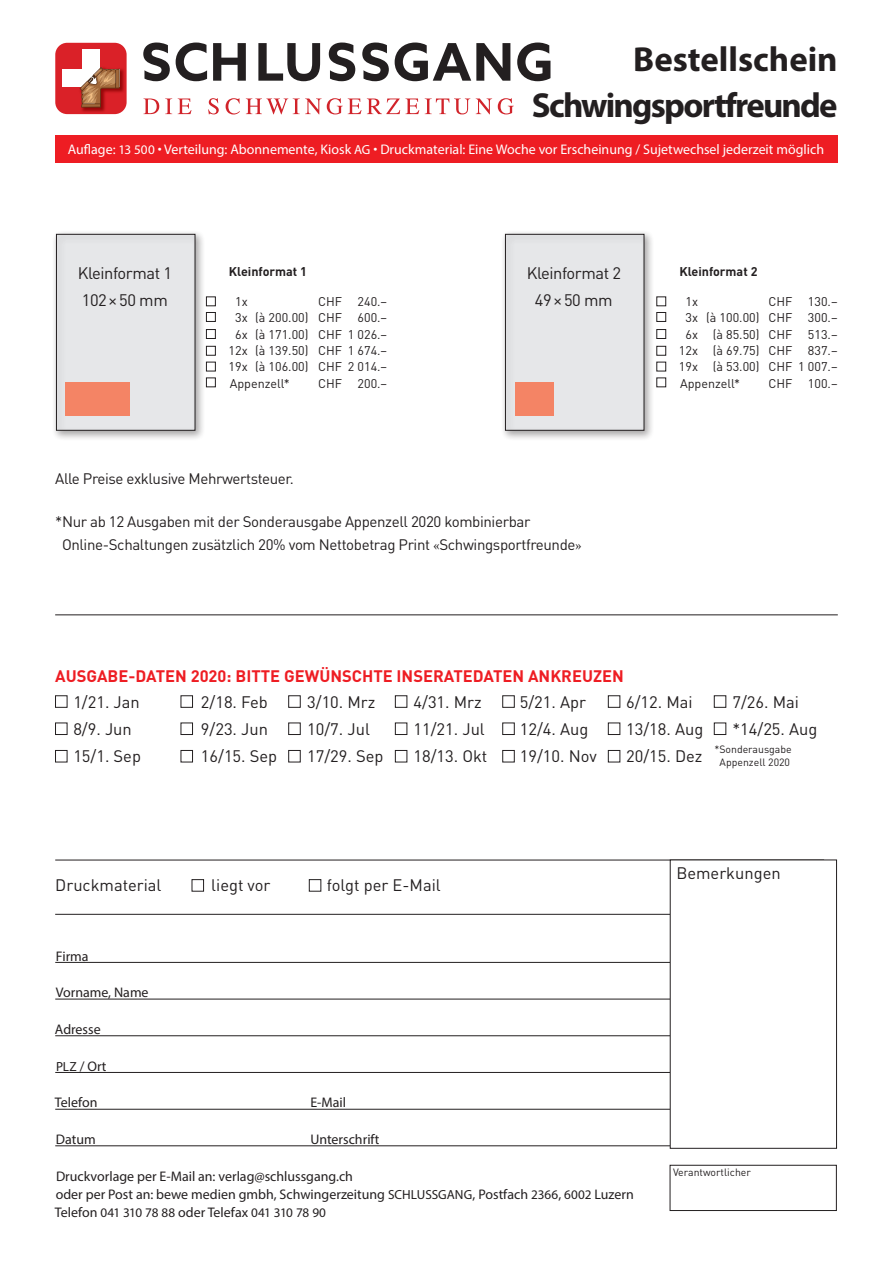
<style>
.page{position:relative;width:893px;height:1263px;background:#fff}
.page>*{position:absolute;margin:0;border:0;box-sizing:border-box;transform-origin:0 0}
.t1{font:700 34.8px/45.9px "Myriad Pro";letter-spacing:-.05em;color:#231f20;text-align:right}
.t2{font:16.5px "DIN";color:#231f20}
.t3{font:700 16.5px "DIN";color:#ee1d23}
.t4{font:16.5px/27px "DIN";letter-spacing:-.025em;color:#231f20;text-align:center}
.t5{font:15px/22.5px "DIN";letter-spacing:-.025em;color:#231f20}
.t6{font:13.95px/18.3px "Myriad Pro";color:#231f20}
.t7{font:13.95px "Myriad Pro";color:#fff}
.t8{font:13.2px "Myriad Pro";letter-spacing:-.03em;color:#231f20}
.t9{font:12.6px "DIN";color:#231f20}
.t10{font:700 12.6px "DIN";color:#231f20}
.t11{font:10.5px/13.5px "DIN";color:#231f20;text-align:center}
.s1{font-size:13.2px}
.s2{font-family:"Myriad"}
.s3{font-family:"Minion Pro"}
.s4{font-size:13.95px}
</style>
<div class="page">
<hr style="left:55px;top:860px;width:769px;height:1px;background:#231f20">
<hr style="left:55px;top:914px;width:765px;height:1px;background:#231f20">
<img style="left:55px;top:43px;width:104px;height:71px">
<div style="left:82px;top:50px;width:17px;height:57px;background:#fff"></div>
<div style="left:62px;top:70px;width:57px;height:17px;background:#fff"></div>
<svg style="left:80px;top:67px;width:40px;height:41px;background:#bb6e57"></svg>
<svg style="left:143px;top:98px;width:371px;height:16px"></svg>
<svg style="left:143px;top:43px;width:407px;height:38px"></svg>
<div style="left:55px;top:135px;width:783px;height:28px;background:#ee1d23"></div>
<hr style="left:55px;top:962px;width:781px;height:1px;background:#231f20">
<hr style="left:55px;top:999px;width:781px;height:1px;background:#231f20">
<hr style="left:55px;top:1035px;width:781px;height:1px;background:#231f20">
<hr style="left:55px;top:1072px;width:781px;height:1px;background:#231f20">
<hr style="left:55px;top:1109px;width:765px;height:1px;background:#231f20">
<hr style="left:55px;top:1145px;width:618px;height:1px;background:#231f20">
<div style="left:670px;top:860px;width:166px;height:288px;background:#fff"></div>
<div style="left:670px;top:860px;width:167px;height:288px;border:1px solid #231f20"></div>
<div style="left:670px;top:1165px;width:167px;height:46px;border:1px solid #231f20"></div>
<hr style="left:55px;top:614px;width:783px;height:1px;background:#231f20">
<div style="left:192px;top:879px;width:12px;height:12px;border:1px solid #231f20"></div>
<div style="left:309px;top:879px;width:12px;height:12px;border:1px solid #231f20"></div>
<div style="left:52px;top:230px;width:153px;height:211px;background:#231f20;opacity:.4"></div>
<div style="left:56px;top:234px;width:139px;height:197px;border:1px solid #231f20"></div>
<div style="left:501px;top:230px;width:153px;height:211px;background:#231f20;opacity:.4"></div>
<div style="left:505px;top:234px;width:139px;height:197px;border:1px solid #231f20"></div>
<div style="left:206px;top:297px;width:10px;height:9px;border:1px solid #231f20"></div>
<div style="left:657px;top:297px;width:9px;height:9px;border:1px solid #231f20"></div>
<div style="left:206px;top:312px;width:10px;height:10px;border:1px solid #231f20"></div>
<div style="left:657px;top:312px;width:9px;height:10px;border:1px solid #231f20"></div>
<div style="left:206px;top:329px;width:10px;height:10px;border:1px solid #231f20"></div>
<div style="left:657px;top:329px;width:9px;height:10px;border:1px solid #231f20"></div>
<div style="left:206px;top:346px;width:10px;height:9px;border:1px solid #231f20"></div>
<div style="left:657px;top:346px;width:9px;height:9px;border:1px solid #231f20"></div>
<div style="left:206px;top:362px;width:10px;height:9px;border:1px solid #231f20"></div>
<div style="left:657px;top:362px;width:9px;height:9px;border:1px solid #231f20"></div>
<div style="left:65px;top:383px;width:65px;height:33px;background:#f48465"></div>
<div style="left:206px;top:378px;width:10px;height:9px;border:1px solid #231f20"></div>
<div style="left:657px;top:378px;width:9px;height:9px;border:1px solid #231f20"></div>
<div style="left:55px;top:695px;width:12px;height:12px;border:1px solid #231f20"></div>
<div style="left:181px;top:695px;width:12px;height:12px;border:1px solid #231f20"></div>
<div style="left:181px;top:723px;width:12px;height:12px;border:1px solid #231f20"></div>
<div style="left:181px;top:750px;width:12px;height:12px;border:1px solid #231f20"></div>
<div style="left:55px;top:723px;width:12px;height:12px;border:1px solid #231f20"></div>
<div style="left:55px;top:750px;width:12px;height:12px;border:1px solid #231f20"></div>
<div style="left:288px;top:695px;width:12px;height:12px;border:1px solid #231f20"></div>
<div style="left:395px;top:695px;width:12px;height:12px;border:1px solid #231f20"></div>
<div style="left:395px;top:723px;width:12px;height:12px;border:1px solid #231f20"></div>
<div style="left:288px;top:723px;width:12px;height:12px;border:1px solid #231f20"></div>
<div style="left:288px;top:750px;width:12px;height:12px;border:1px solid #231f20"></div>
<div style="left:395px;top:750px;width:12px;height:12px;border:1px solid #231f20"></div>
<div style="left:502px;top:695px;width:12px;height:12px;border:1px solid #231f20"></div>
<div style="left:502px;top:723px;width:12px;height:12px;border:1px solid #231f20"></div>
<div style="left:502px;top:750px;width:12px;height:12px;border:1px solid #231f20"></div>
<div style="left:608px;top:750px;width:12px;height:12px;border:1px solid #231f20"></div>
<div style="left:608px;top:723px;width:12px;height:12px;border:1px solid #231f20"></div>
<div style="left:608px;top:695px;width:12px;height:12px;border:1px solid #231f20"></div>
<div style="left:714px;top:695px;width:12px;height:12px;border:1px solid #231f20"></div>
<div style="left:714px;top:723px;width:12px;height:12px;border:1px solid #231f20"></div>
<h1 class="t1" style="left:532px;top:35px;width:307px">Bestellschein<br>Schwingsportfreunde</h1>
<p class="t7" style="left:68px;top:140px;width:758px">Auflage: <span class="s1">13 500</span> <span class="s2">•</span> Verteilung: Abonnemente, Kiosk <span class="s1">AG</span> <span class="s2">•</span> Druckmaterial: Eine Woche vor Erscheinung / Sujetwechsel jederzeit möglich</p>
<p class="t4" style="left:78px;top:259px;width:96px">Kleinformat 1</p>
<p class="t10" style="left:229px;top:263px;width:80px">KLEINFORMAT 1</p>
<p class="t10" style="left:679px;top:263px;width:80px">KLEINFORMAT 2</p>
<p class="t2" style="left:82px;top:290px;width:88px">102×50 mm</p>
<p class="t4" style="left:527px;top:259px;width:96px">Kleinformat 2<br>49×50 mm</p>
<p class="t9" style="left:685px;top:293px;width:14px">1x</p>
<p class="t9" style="left:768px;top:293px;width:70px">CHF 130.–</p>
<p class="t9" style="left:685px;top:310px;width:154px">3x (à 100.00) CHF 300.–</p>
<p class="t9" style="left:685px;top:326px;width:154px">6x (à 85.50) CHF 513.–</p>
<p class="t9" style="left:679px;top:342px;width:160px">12x (à 69.75) CHF 837.–</p>
<p class="t9" style="left:679px;top:359px;width:160px">19x (à 53.00) CHF 1 007.–</p>
<p class="t9" style="left:680px;top:375px;width:62px">Appenzell*</p>
<p class="t9" style="left:768px;top:375px;width:70px">CHF 100.–</p>
<p class="t9" style="left:235px;top:293px;width:14px">1x</p>
<p class="t9" style="left:318px;top:293px;width:70px">CHF 240.–</p>
<p class="t9" style="left:235px;top:310px;width:154px">3x (à 200.00) CHF 600.–</p>
<p class="t9" style="left:235px;top:326px;width:154px">6x (à 171.00) CHF 1 026.–</p>
<p class="t9" style="left:229px;top:342px;width:160px">12x (à 139.50) CHF 1 674.–</p>
<p class="t9" style="left:229px;top:359px;width:160px">19x (à 106.00) CHF 2 014.–</p>
<p class="t9" style="left:230px;top:375px;width:62px">Appenzell*</p>
<p class="t9" style="left:318px;top:375px;width:70px">CHF 200.–</p>
<p class="t5" style="left:55px;top:467px;width:240px">Alle Preise exklusive Mehrwertsteuer.</p>
<p class="t5" style="left:62px;top:510px;width:521px;text-indent:-7px">*Nur ab 12 Ausgaben mit der Sonderausgabe Appenzell 2020 kombinierbar<br>Online-Schaltungen zusätzlich 20% vom Nettobetrag Print <span class="s3">«</span>Schwingsportfreunde<span class="s3">»</span></p>
<p class="t3" style="left:55px;top:666px;width:570px">AUSGABE-DATEN 2020: BITTE GEWÜNSCHTE INSERATEDATEN ANKREUZEN</p>
<p class="t2" style="left:73px;top:691px;width:68px">1/21. Jan</p>
<p class="t2" style="left:201px;top:691px;width:68px">2/18. Feb</p>
<p class="t2" style="left:307px;top:691px;width:70px">3/10. Mrz</p>
<p class="t2" style="left:413px;top:691px;width:70px">4/31. Mrz</p>
<p class="t2" style="left:520px;top:691px;width:68px">5/21. Apr</p>
<p class="t2" style="left:626px;top:691px;width:68px">6/12. Mai</p>
<p class="t2" style="left:732px;top:691px;width:68px">7/26. Mai</p>
<p class="t2" style="left:73px;top:718px;width:60px">8/9. Jun</p>
<p class="t2" style="left:201px;top:718px;width:69px">9/23. Jun</p>
<p class="t2" style="left:307px;top:718px;width:64px">10/7. Jul</p>
<p class="t2" style="left:413px;top:718px;width:73px">11/21. Jul</p>
<p class="t2" style="left:520px;top:718px;width:70px">12/4. Aug</p>
<p class="t2" style="left:626px;top:718px;width:79px">13/18. Aug</p>
<p class="t2" style="left:732px;top:718px;width:87px">*14/25. Aug</p>
<p class="t2" style="left:73px;top:745px;width:69px">15/1. Sep</p>
<p class="t2" style="left:201px;top:745px;width:78px">16/15. Sep</p>
<p class="t2" style="left:307px;top:745px;width:78px">17/29. Sep</p>
<p class="t2" style="left:413px;top:745px;width:75px">18/13. Okt</p>
<p class="t2" style="left:520px;top:745px;width:78px">19/10. Nov</p>
<p class="t2" style="left:626px;top:745px;width:78px">20/15. Dez</p>
<p class="t11" style="left:714px;top:742px;width:79px">*Sonderausgabe<br>Appenzell 2020</p>
<p class="t2" style="left:55px;top:875px;width:108px">Druckmaterial</p>
<p class="t2" style="left:211px;top:875px;width:61px">liegt vor</p>
<p class="t2" style="left:327px;top:875px;width:115px">folgt per E-Mail</p>
<p class="t6" style="left:56px;top:946px;width:34px">Firma</p>
<p class="t6" style="left:56px;top:983px;width:94px">Vorname, Name</p>
<p class="t6" style="left:55px;top:1020px;width:47px">Adresse</p>
<p class="t6" style="left:56px;top:1056px;width:52px"><span class="s1">PLZ</span> / Ort</p>
<p class="t6" style="left:55px;top:1093px;width:44px">Telefon</p>
<p class="t6" style="left:310px;top:1093px;width:37px">E-Mail</p>
<p class="t6" style="left:56px;top:1130px;width:41px">Datum</p>
<p class="t6" style="left:310px;top:1130px;width:71px">Unterschrift</p>
<p class="t6" style="left:56px;top:1166px;width:579px">Druckvorlage per E-Mail an: verlag@schlussgang.ch<br>oder per Post an: bewe medien gmbh, Schwingerzeitung <span class="s1">SCHLUSSGANG</span>, Postfach <span class="s1">2366</span>, <span class="s1">6002</span> Luzern</p>
<p class="t8" style="left:55px;top:1205px;width:273px"><span class="s4">Telefon</span> 041 310 78 88 <span class="s4">oder Telefax</span> 041 310 78 90</p>
<p class="t2" style="left:676px;top:863px;width:106px">Bemerkungen</p>
<p class="t11" style="left:673px;top:1165px;width:79px">Verantwortlicher</p>
</div>
